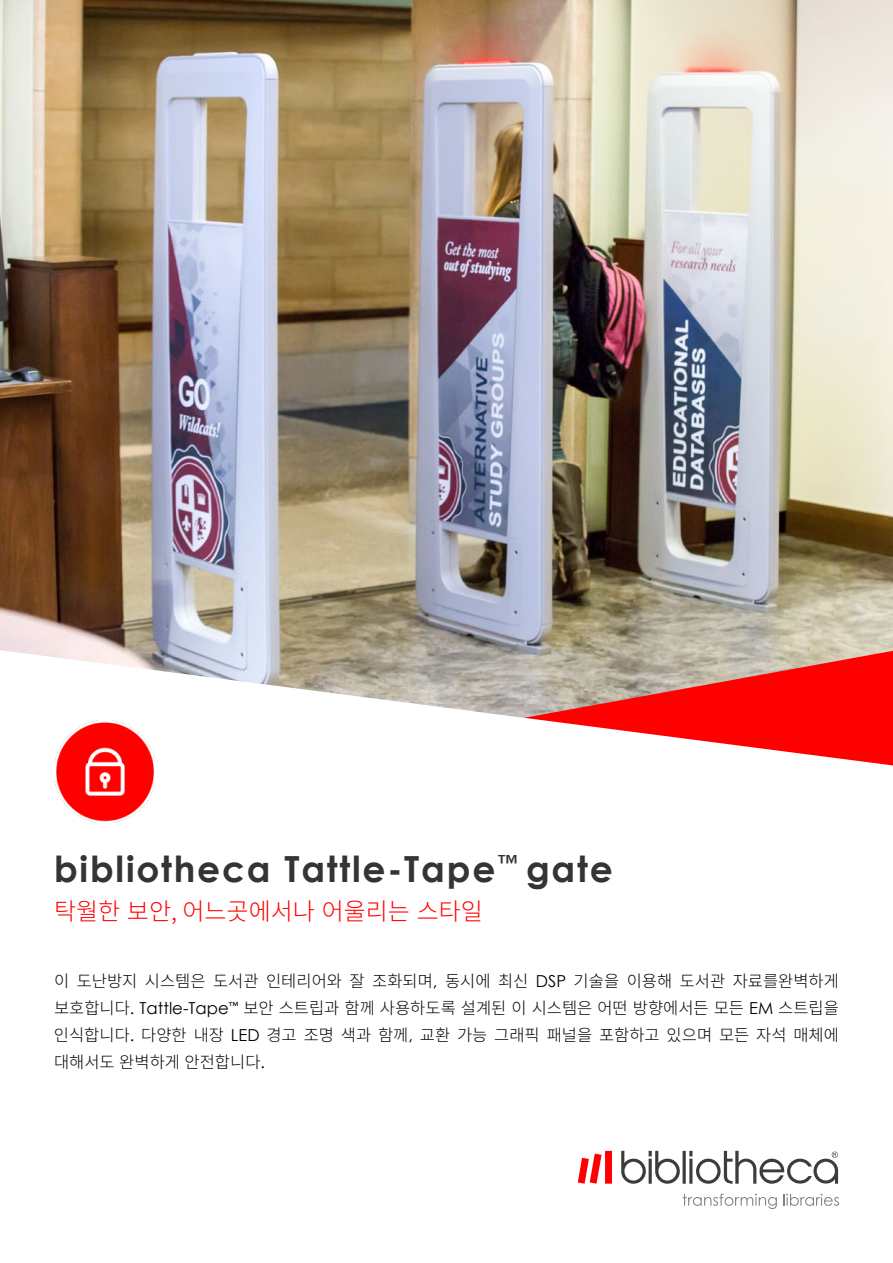
<style>
.page{position:relative;width:893px;height:1263px;background:#fff}
.page>*{position:absolute;margin:0;border:0;box-sizing:border-box;transform-origin:0 0}
.t1{font:700 36px "Century Gothic";letter-spacing:.05em;color:#343434}
.t2{font:300 24px "Source Han Sans KR";color:#f00}
.t3{font:300 16.5px/27px "Source Han Sans KR";color:#000;text-align:justify}
.s1{font-family:"Century Gothic";font-weight:400}
</style>
<div class="page">
<img style="left:0;top:0;width:893px;height:650px">
<svg style="left:1px;top:650px;width:892px;height:548px"></svg>
<svg style="left:683px;top:1194px;width:94px;height:15px"></svg>
<svg style="left:783px;top:1194px;width:56px;height:12px"></svg>
<svg style="left:621px;top:1151px;width:59px;height:33px"></svg>
<hr style="left:683px;top:1151px;width:3px;height:33px;background:#3c3c3b">
<svg style="left:689px;top:1151px;width:149px;height:33px"></svg>
<svg style="left:578px;top:1151px;width:34px;height:33px"></svg>
<h1 class="t1" style="left:54px;top:841px;width:560px">bibliotheca Tattle-Tape<sup>™</sup> gate</h1>
<h2 class="t2" style="left:54px;top:898px;width:430px">탁월한 보안, 어느곳에서나 어울리는 스타일</h2>
<p class="t3" style="left:54px;top:968px;width:786px">이 도난방지 시스템은 도서관 인테리어와 잘 조화되며<span class="s1">,</span> 동시에 최신 <span class="s1">DSP</span> 기술을 이용해 도서관 자료를완벽하게 보호합니다<span class="s1">. Tattle-Tape</span><sup>™</sup> 보안 스트립과 함께 사용하도록 설계된 이 시스템은 어떤 방향에서든 모든 <span class="s1">EM</span> 스트립을 인식합니다<span class="s1">.</span> 다양한 내장 <span class="s1">LED</span> 경고 조명 색과 함께<span class="s1">,</span> 교환 가능 그래픽 패널을 포함하고 있으며 모든 자석 매체에 대해서도 완벽하게 안전합니다<span class="s1">.</span></p>
</div>
